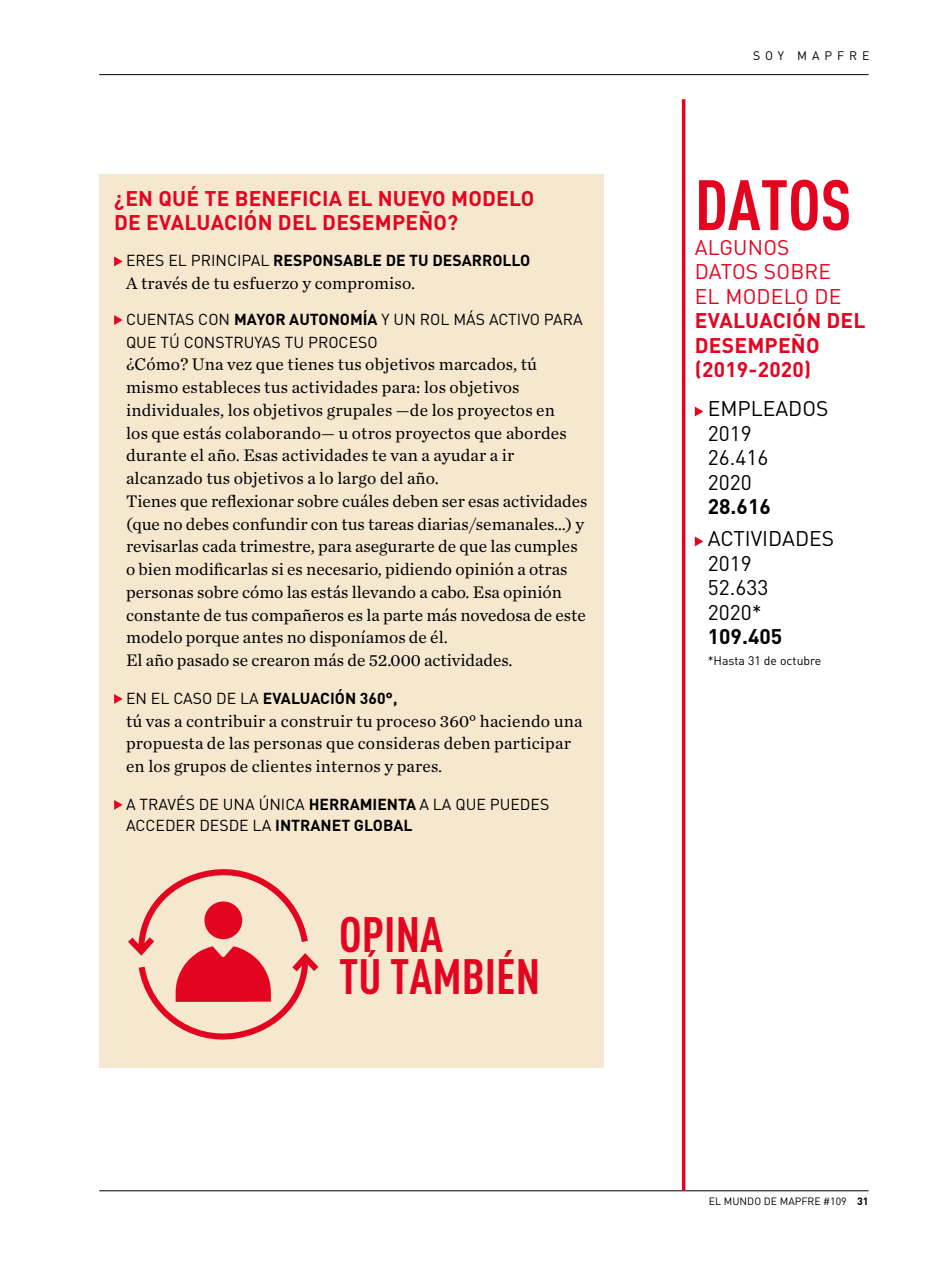
<style>
.page{position:relative;width:943px;height:1265px;background:#fff}
.page>*{position:absolute;margin:0;border:0;box-sizing:border-box;transform-origin:0 0}
.t1{font:700 70px "DIN Cond";color:#e30520}
.t2{font:700 49px/42px "DIN Cond";color:#e30520}
.t3{font:700 21px/24.5px "DIN";letter-spacing:.01em;color:#e30520}
.t4{font:21px/24.5px "DIN";color:#000}
.t5{font:21px/24.5px "DIN";letter-spacing:.01em;color:#e30520}
.t6{font:700 21px "DIN";color:#000}
.t7{font:17.5px/22.8px "Chronicle Text G1";letter-spacing:.005em;color:#000}
.t8{font:15.75px/22.8px "DIN";color:#000}
.t9{font:700 15.75px "DIN";color:#000}
.t10{font:12.25px "DIN";color:#000}
.t11{font:12.25px "DIN";letter-spacing:.4em;color:#000}
.t12{font:10.5px "DIN";color:#000}
.s1{font-weight:400}
.s2{font-weight:700}
</style>
<div class="page">
<hr style="left:99px;top:74px;width:769px;height:1px;background:#000">
<hr style="left:99px;top:1190px;width:769px;height:1px;background:#000">
<svg style="left:694px;top:407px;width:9px;height:9px"></svg>
<svg style="left:694px;top:537px;width:9px;height:9px"></svg>
<div style="left:99px;top:174px;width:505px;height:894px;background:#f6e7cf"></div>
<svg style="left:114px;top:256px;width:9px;height:10px"></svg>
<svg style="left:114px;top:315px;width:9px;height:10px"></svg>
<svg style="left:114px;top:694px;width:9px;height:10px"></svg>
<svg style="left:114px;top:800px;width:9px;height:10px"></svg>
<hr style="left:682px;top:99px;width:3px;height:1092px;background:#e30520">
<svg style="left:128px;top:869px;width:191px;height:171px"></svg>
<p class="t3" style="left:114px;top:185px;width:422px">¿EN QUÉ TE BENEFICIA EL NUEVO MODELO<br>DE EVALUACIÓN DEL DESEMPEÑO?</p>
<p class="t9" style="left:126px;top:250px;width:406px"><span class="s1">ERES EL PRINCIPAL</span> RESPONSABLE DE TU DESARROLLO</p>
<p class="t7" style="left:126px;top:272px;width:290px">A través de tu esfuerzo y compromiso.</p>
<p class="t8" style="left:126px;top:308px;width:458px">CUENTAS CON <span class="s2">MAYOR AUTONOMÍA</span> Y UN ROL MÁS ACTIVO PARA<br>QUE TÚ CONSTRUYAS TU PROCESO</p>
<p class="t7" style="left:126px;top:353px;width:463px">¿Cómo? Una vez que tienes tus objetivos marcados, tú mismo estableces tus actividades para: los objetivos individuales, los objetivos grupales —de los proyectos en<br>los que estás colaborando— u otros proyectos que abordes durante el año. Esas actividades te van a ayudar a ir alcanzado tus objetivos a lo largo del año.<br>Tienes que reflexionar sobre cuáles deben ser esas actividades (que no debes confundir con tus tareas diarias/semanales…) y revisarlas cada trimestre, para asegurarte de que las cumples o bien modificarlas si es necesario, pidiendo opinión a otras personas sobre cómo las estás llevando a cabo. Esa opinión constante de tus compañeros es la parte más novedosa de este modelo porque antes no disponíamos de él.<br>El año pasado se crearon más de 52.000 actividades.</p>
<p class="t9" style="left:126px;top:688px;width:273px"><span class="s1">EN EL CASO DE LA</span> EVALUACIÓN 360°,</p>
<p class="t7" style="left:126px;top:709px;width:458px">tú vas a contribuir a construir tu proceso 360° haciendo una propuesta de las personas que consideras deben participar en los grupos de clientes internos y pares.</p>
<p class="t8" style="left:126px;top:793px;width:425px;line-height:21px">A TRAVÉS DE UNA ÚNICA <span class="s2">HERRAMIENTA</span> A LA QUE PUEDES<br>ACCEDER DESDE LA <span class="s2">INTRANET GLOBAL</span></p>
<h2 class="t2" style="left:339px;top:912px;width:202px">OPINA<br>TÚ TAMBIÉN</h2>
<p class="t11" style="left:753px;top:48px;width:118px">SOY MAPFRE</p>
<h1 class="t1" style="left:694px;top:162px;width:158px">DATOS</h1>
<p class="t5" style="left:694px;top:234px;width:148px">ALGUNOS<br>DATOS SOBRE<br>EL MODELO DE</p>
<p class="t3" style="left:694px;top:307px;width:172px">EVALUACIÓN DEL<br>DESEMPEÑO (2019-2020)</p>
<p class="t4" style="left:707px;top:396px;width:122px">EMPLEADOS<br>2019<br>26.416<br>2020</p>
<p class="t6" style="left:707px;top:493px;width:64px">28.616</p>
<p class="t4" style="left:707px;top:526px;width:128px">ACTIVIDADES<br>2019<br>52.633<br>2020*</p>
<p class="t6" style="left:707px;top:623px;width:76px">109.405</p>
<p class="t10" style="left:707px;top:653px;width:115px">*Hasta 31 de octubre</p>
<p class="t12" style="left:709px;top:1194px;width:161px">EL MUNDO DE MAPFRE #109 <span class="s2">31</span></p>
</div>
